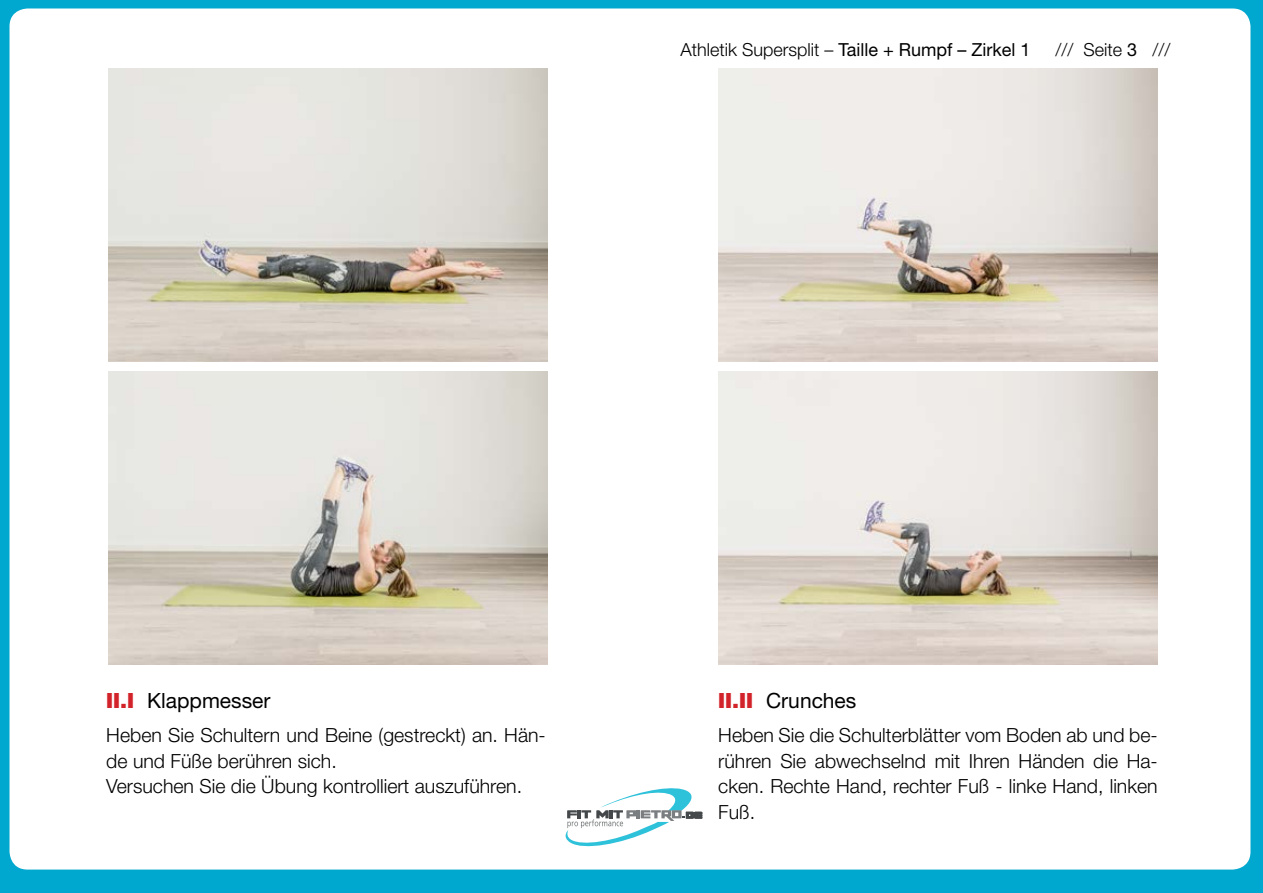
<style>
.page{position:relative;width:1263px;height:893px;background:#00a7ce}
.page>*{position:absolute;margin:0;border:0;box-sizing:border-box;transform-origin:0 0}
.t1{font:21px "Helvetica Neue LT Std";color:#000}
.t2{font:300 19.5px/25.5px "Helvetica Neue LT Std";color:#000}
.t3{font:18px "Helvetica Neue LT Std";color:#000}
.t4{font:300 18px "Helvetica Neue LT Std";color:#000}
.s1{font-weight:300}
.s2{font-weight:400}
.s3{font-weight:900;color:#d2232a}
</style>
<div class="page">
<div style="left:10px;top:9px;width:1240px;height:860px;background:#fff;border-radius:18px"></div>
<svg style="left:565px;top:788px;width:137px;height:59px"></svg>
<img style="left:718px;top:69px;width:439px;height:293px">
<img style="left:718px;top:371px;width:439px;height:293px">
<img style="left:108px;top:69px;width:440px;height:293px">
<img style="left:108px;top:371px;width:440px;height:293px">
<p class="t3" style="left:680px;top:39px;width:352px"><span class="s1">Athletik Supersplit –</span> Taille + Rumpf – Zirkel 1</p>
<p class="t4" style="left:1056px;top:39px;width:116px">/// Seite <span class="s2">3</span> ///</p>
<p class="t1" style="left:106px;top:688px;width:166px"><span class="s3">II.I</span> Klappmesser</p>
<p class="t2" style="left:106px;top:722px;width:441px">Heben Sie Schultern und Beine (gestreckt) an. Hän&shy;de und Füße berühren sich.<br>Versuchen Sie die Übung kontrolliert auszuführen.</p>
<p class="t1" style="left:718px;top:688px;width:140px"><span class="s3">II.II</span> Crunches</p>
<p class="t2" style="left:718px;top:722px;width:441px;text-align:justify">Heben Sie die Schulterblätter vom Boden ab und be&shy;rühren Sie abwechselnd mit Ihren Händen die Ha&shy;cken. Rechte Hand, rechter Fuß - linke Hand, linken Fuß.</p>
</div>
